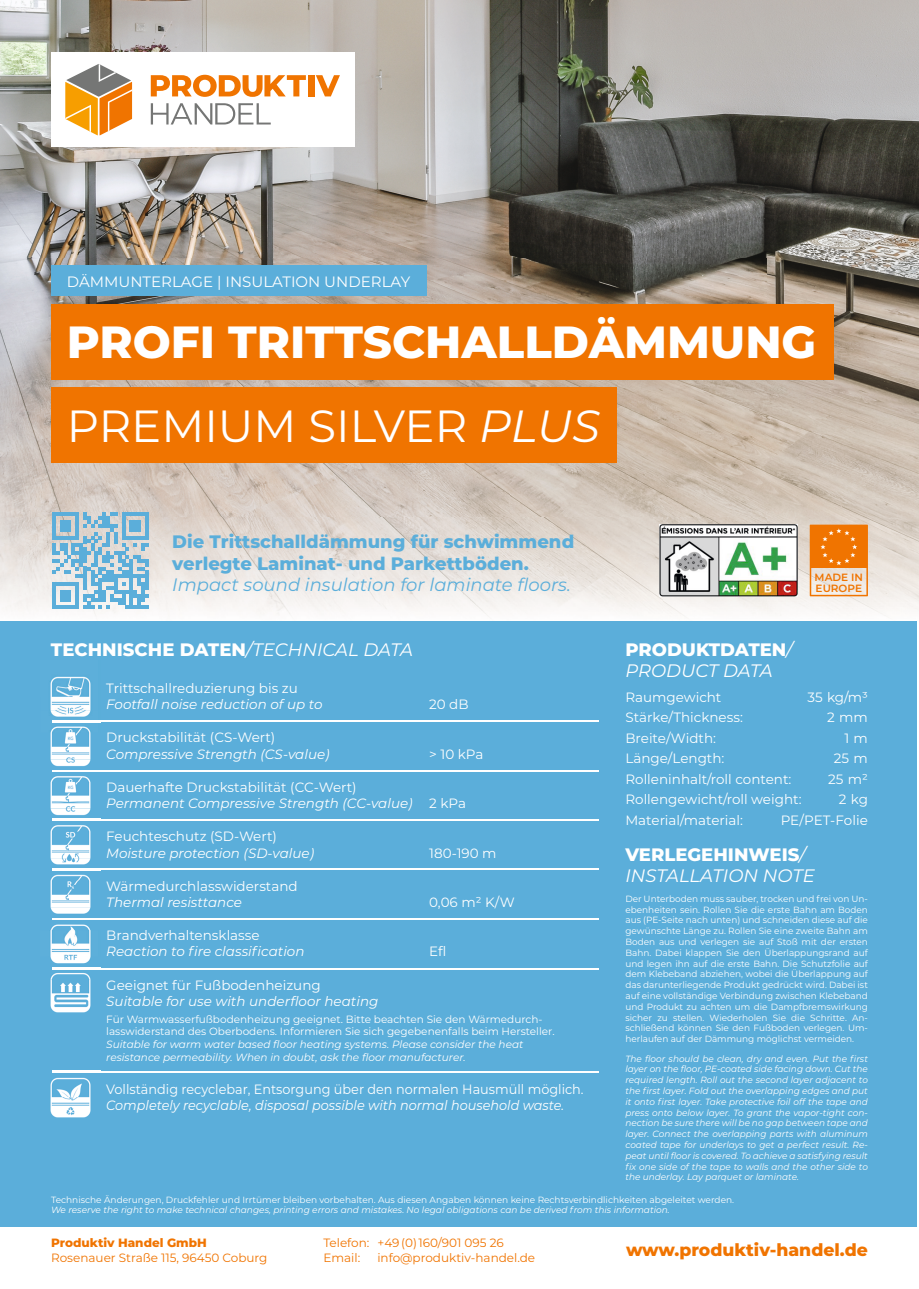
<style>
.page{position:relative;width:919px;height:1289px;background:#fff}
.page>*{position:absolute;margin:0;border:0;box-sizing:border-box;transform-origin:0 0}
.t1{font:800 45px "Montserrat";color:#fff}
.t2{font:45px "Montserrat";color:#fff}
.t3{font:800 18px/21.6px "Montserrat";color:#5baeda}
.t4{font:800 18px/21.6px "Montserrat";color:#fff}
.t5{font:italic 18px "Montserrat";color:#5baeda}
.t6{font:italic 18px/21.6px "Montserrat";color:#fff}
.t7{font:800 17.25px "Montserrat";color:#f07400}
.t8{font:15px "Montserrat";color:#fff}
.t9{font:13.5px/16.2px "Montserrat";color:#fff}
.t10{font:italic 13.5px "Montserrat";color:#fff}
.t11{font:13.5px "Montserrat";color:#fff;scale:.95 1}
.t12{font:italic 13.5px "Montserrat";color:#fff;scale:.95 1}
.t13{font:12px/14.4px "Montserrat";color:#f07400}
.t14{font:800 12px "Montserrat";color:#f07400}
.t15{font:10.5px/12.6px "Montserrat";color:#fff}
.t16{font:italic 10.5px/12.6px "Montserrat";color:#fff}
.t17{font:600 10.5px/10.5px "Montserrat";color:#f07400}
.t18{font:9px/10.8px "Montserrat";color:#fff;text-align:justify}
.t19{font:italic 9px/10.8px "Montserrat";color:#fff;text-align:justify}
.s1{font-style:italic}
.s2{font-weight:400;font-style:italic}
.s3{font-weight:800;font-style:normal}
</style>
<div class="page">
<img style="left:0;top:0;width:918px;height:617px">
<div style="left:0;top:621px;width:916px;height:605px;background:#5baeda"></div>
<div style="left:51px;top:52px;width:303px;height:95px;background:#fff"></div>
<div style="left:51px;top:304px;width:782px;height:75px;background:#f07400"></div>
<div style="left:51px;top:265px;width:375px;height:31px;background:#5baeda"></div>
<div style="left:51px;top:387px;width:566px;height:76px;background:#f07400"></div>
<img style="left:659px;top:524px;width:138px;height:72px">
<svg style="left:52px;top:512px;width:97px;height:97px;background:#9bc5da"></svg>
<svg style="left:809px;top:524px;width:58px;height:72px;background:#eea25a"></svg>
<svg style="left:65px;top:64px;width:67px;height:71px"></svg>
<svg style="left:151px;top:75px;width:155px;height:22px"></svg>
<div style="left:308px;top:75px;width:6px;height:21px;background:#f07400"></div>
<svg style="left:316px;top:75px;width:24px;height:21px"></svg>
<svg style="left:151px;top:103px;width:120px;height:21px"></svg>
<hr style="left:52px;top:720px;width:546px;height:2px;background:#fff">
<hr style="left:52px;top:770px;width:546px;height:1px;background:#fff">
<hr style="left:52px;top:868px;width:546px;height:2px;background:#fff">
<hr style="left:52px;top:818px;width:546px;height:2px;background:#fff">
<hr style="left:52px;top:918px;width:546px;height:1px;background:#fff">
<hr style="left:52px;top:967px;width:546px;height:2px;background:#fff">
<hr style="left:52px;top:1070px;width:546px;height:2px;background:#fff">
<img style="left:50px;top:676px;width:41px;height:231px">
<img style="left:50px;top:710px;width:50px;height:23px">
<img style="left:52px;top:720px;width:48px;height:2px">
<img style="left:50px;top:759px;width:50px;height:23px">
<img style="left:52px;top:770px;width:48px;height:1px">
<img style="left:50px;top:808px;width:50px;height:23px">
<img style="left:52px;top:818px;width:48px;height:2px">
<img style="left:50px;top:858px;width:50px;height:22px">
<img style="left:52px;top:868px;width:48px;height:2px">
<img style="left:50px;top:907px;width:50px;height:106px">
<img style="left:52px;top:918px;width:48px;height:1px">
<img style="left:50px;top:956px;width:50px;height:23px">
<img style="left:52px;top:967px;width:48px;height:2px">
<img style="left:50px;top:1072px;width:50px;height:46px">
<h3 class="t8" style="left:67px;top:271px;width:345px">DÄMMUNTERLAGE | INSULATION UNDERLAY</h3>
<h1 class="t1" style="left:67px;top:309px;width:751px">PROFI TRITTSCHALLDÄMMUNG</h1>
<h1 class="t2" style="left:67px;top:395px;width:535px">PREMIUM SILVER <span class="s1">PLUS</span></h1>
<h2 class="t3" style="left:172px;top:529px;width:403px">Die Trittschalldämmung für schwimmend verlegte Laminat- und Parkettböden.</h2>
<h2 class="t5" style="left:172px;top:572px;width:400px">Impact sound insulation for laminate floors.</h2>
<h2 class="t4" style="left:51px;top:637px;width:363px">TECHNISCHE DATEN<span class="s2">/TECHNICAL DATA</span></h2>
<h3 class="t9" style="left:106px;top:679px;width:193px">Trittschallreduzierung bis zu</h3>
<h3 class="t10" style="left:106px;top:695px;width:218px">Footfall noise reduction of up to</h3>
<h3 class="t9" style="left:429px;top:696px;width:41px">20 dB</h3>
<h3 class="t9" style="left:106px;top:729px;width:171px">Druckstabilität (CS-Wert)</h3>
<h3 class="t10" style="left:106px;top:744px;width:225px">Compressive Strength (CS-value)</h3>
<h3 class="t9" style="left:429px;top:745px;width:56px">&gt; 10 kPa</h3>
<h3 class="t9" style="left:106px;top:778px;width:361px">Dauerhafte Druckstabilität (CC-Wert)<br><span class="s1">Permanent Compressive Strength (CC-value)</span> 2 kPa</h3>
<h3 class="t9" style="left:106px;top:828px;width:172px">Feuchteschutz (SD-Wert)</h3>
<h3 class="t10" style="left:106px;top:843px;width:209px">Moisture protection (SD-value)</h3>
<h3 class="t9" style="left:429px;top:844px;width:69px">180-190 m</h3>
<h3 class="t9" style="left:106px;top:877px;width:193px">Wärmedurchlasswiderstand</h3>
<h3 class="t10" style="left:106px;top:892px;width:137px">Thermal resisttance</h3>
<h3 class="t9" style="left:429px;top:893px;width:87px">0,06 m² K/W</h3>
<h3 class="t9" style="left:106px;top:926px;width:155px">Brandverhaltensklasse</h3>
<h3 class="t10" style="left:106px;top:942px;width:200px">Reaction to fire classification</h3>
<h3 class="t9" style="left:429px;top:943px;width:19px">Efl</h3>
<h3 class="t9" style="left:106px;top:976px;width:216px">Geeignet für Fußbodenheizung</h3>
<h3 class="t10" style="left:106px;top:991px;width:274px">Suitable for use with underfloor heating</h3>
<p class="t15" style="left:106px;top:1012px;width:450px">Für Warmwasserfußbodenheizung geeignet. Bitte beachten Sie den Wärmedurch&shy;lasswiderstand des Oberbodens. Informieren Sie sich gegebenenfalls beim Hersteller.</p>
<p class="t16" style="left:106px;top:1037px;width:418px">Suitable for warm water based floor heating systems. Please consider the heat resistance permeability. When in doubt, ask the floor manufacturer.</p>
<h3 class="t11" style="left:106px;top:1079px;width:504px">Vollständig recyclebar, Entsorgung über den normalen Hausmüll möglich.</h3>
<h3 class="t12" style="left:106px;top:1095px;width:483px">Completely recyclable, disposal possible with normal household waste.</h3>
<p class="t17" style="left:814px;top:572px;width:50px">MADE IN<br>EUROPE</p>
<h2 class="t4" style="left:625px;top:637px;width:168px">PRODUKTDATEN<span class="s2">/<br>PRODUCT DATA</span></h2>
<h3 class="t9" style="left:625px;top:688px;width:97px">Raumgewicht</h3>
<h3 class="t9" style="left:807px;top:688px;width:62px">35 kg/m³</h3>
<h3 class="t9" style="left:625px;top:709px;width:119px">Stärke/Thickness:</h3>
<h3 class="t9" style="left:827px;top:709px;width:42px">2 mm</h3>
<h3 class="t9" style="left:625px;top:729px;width:92px">Breite/Width:</h3>
<h3 class="t9" style="left:844px;top:729px;width:25px">1 m</h3>
<h3 class="t9" style="left:625px;top:750px;width:100px">Länge/Length:</h3>
<h3 class="t9" style="left:833px;top:750px;width:36px">25 m</h3>
<h3 class="t9" style="left:625px;top:770px;width:167px">Rolleninhalt/roll content:</h3>
<h3 class="t9" style="left:828px;top:770px;width:41px">25 m²</h3>
<h3 class="t9" style="left:625px;top:790px;width:177px">Rollengewicht/roll weight:</h3>
<h3 class="t9" style="left:838px;top:790px;width:31px">2 kg</h3>
<h3 class="t9" style="left:625px;top:811px;width:119px">Material/material:</h3>
<h3 class="t9" style="left:780px;top:811px;width:89px">PE/PET-Folie</h3>
<h2 class="t6" style="left:625px;top:843px;width:191px"><span class="s3">VERLEGEHINWEIS</span>/<br>INSTALLATION NOTE</h2>
<p class="t18" style="left:625px;top:892px;width:244px">Der Unterboden muss sauber, trocken und frei von Un&shy;ebenheiten sein. Rollen Sie die erste Bahn am Boden aus (PE-Seite nach unten) und schneiden diese auf die gewünschte Länge zu. Rollen Sie eine zweite Bahn am Boden aus und verlegen sie auf Stoß mit der ersten Bahn. Dabei klappen Sie den Überlappungsrand auf und legen ihn auf die erste Bahn. Die Schutzfolie auf dem Klebeband abziehen, wobei die Überlappung auf das darunterliegende Produkt gedrückt wird. Dabei ist auf eine vollständige Verbindung zwischen Klebeband und Produkt zu achten um die Dampfbremswirkung sicher zu stellen. Wiederholen Sie die Schritte. An&shy;schließend können Sie den Fußboden verlegen. Um&shy;herlaufen auf der Dämmung möglichst vermeiden.</p>
<p class="t19" style="left:625px;top:1052px;width:244px">The floor should be clean, dry and even. Put the first layer on the floor, PE-coated side facing down. Cut the required length. Roll out the second layer adjacent to the first layer. Fold out the overlapping edges and put it onto first layer. Take protective foil off the tape and press onto below layer. To grant the vapor-tight con&shy;nection be sure there will be no gap between tape and layer. Connect the overlapping parts with aluminum coated tape for underlays to get a perfect result. Re&shy;peat until floor is covered. To achieve a satisfying result fix one side of the tape to walls and the other side to the underlay. Lay parquet or laminate.</p>
<p class="t18" style="left:51px;top:1193px;width:684px">Technische Änderungen, Druckfehler und Irrtümer bleiben vorbehalten. Aus diesen Angaben können keine Rechtsverbindlichkeiten abgeleitet werden.</p>
<p class="t19" style="left:51px;top:1204px;width:620px">We reserve the right to make technical changes, printing errors and mistakes. No legal obligations can be derived from this information.</p>
<h3 class="t14" style="left:51px;top:1234px;width:157px">Produktiv Handel GmbH</h3>
<h3 class="t13" style="left:51px;top:1249px;width:218px">Rosenauer Straße 115, 96450 Coburg</h3>
<h3 class="t13" style="left:323px;top:1235px;width:182px">Telefon: +49 (0) 160/901 095 26<br>Email:</h3>
<h3 class="t13" style="left:377px;top:1249px;width:159px">info@produktiv-handel.de</h3>
<h3 class="t7" style="left:626px;top:1237px;width:243px">www.produktiv-handel.de</h3>
</div>
